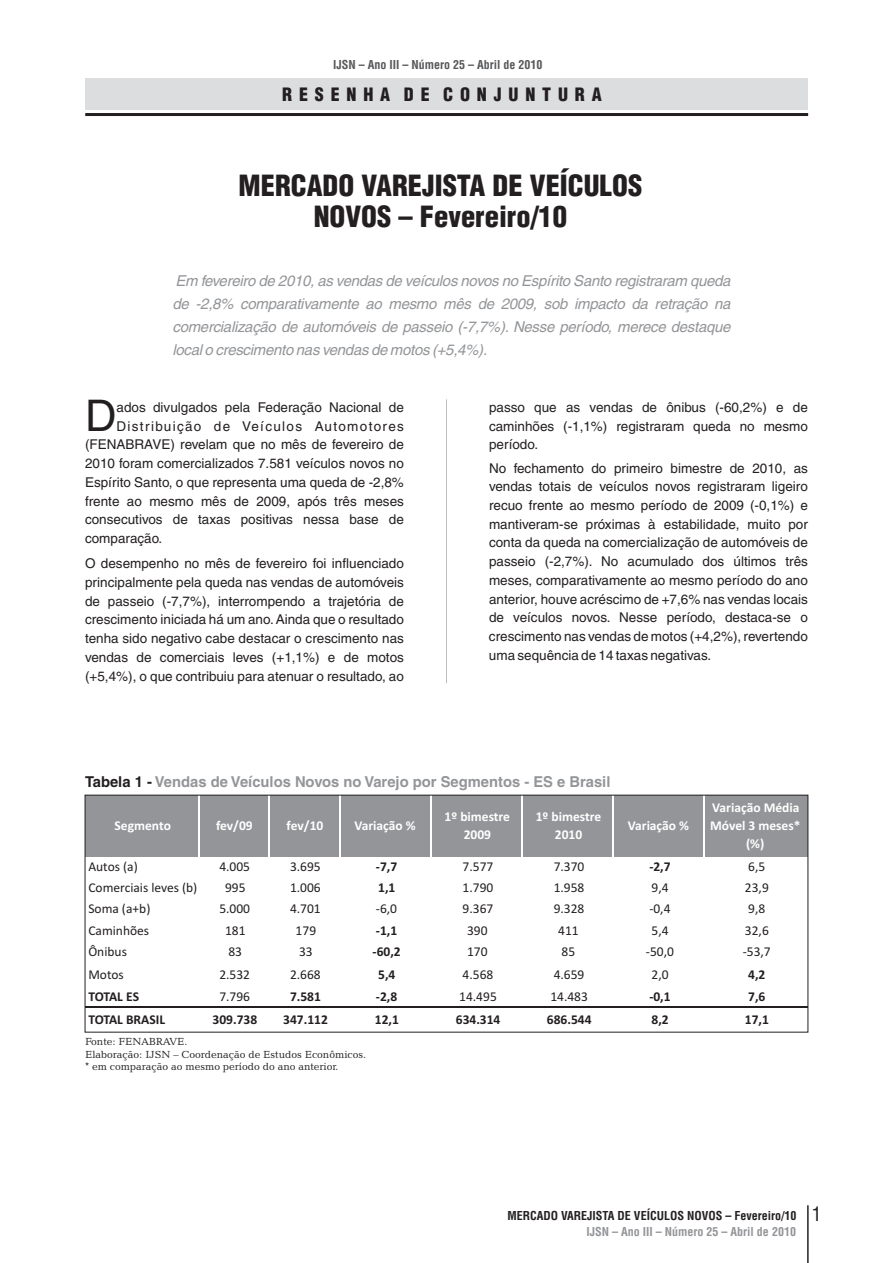
<style>
.page{position:relative;width:893px;height:1263px;background:#fff}
.page>*{position:absolute;margin:0;border:0;box-sizing:border-box;transform-origin:0 0}
.t1{font:43.65px "Helvetica LT";color:#231f20}
.t2{font:900 condensed 28.5px/30.8px "Helvetica LT";color:#231f20;text-align:center}
.t3{font:condensed 19.5px "Helvetica LT";color:#231f20}
.t4{font:900 condensed 18px "Helvetica LT";letter-spacing:.38em;color:#231f20}
.t5{font:italic 15px/23px "Helvetica LT";letter-spacing:-.02em;color:#939598;text-align:justify}
.t6{font:700 15px "Helvetica LT";color:#939598}
.t7{font:13.5px/18.8px "Helvetica LT";color:#231f20;text-align:justify}
.t8{font:13.5px "Calibri";color:#231f20}
.t9{font:700 13.5px "Calibri";color:#231f20}
.t10{font:700 13.5px/18px "Calibri";color:#fff;text-align:center}
.t11{font:700 condensed 12px "Helvetica LT";color:#231f20}
.t12{font:700 condensed 12px "Helvetica LT";color:#939598}
.t13{font:700 condensed 12px "Helvetica LT";color:#57585a}
.t14{font:10.5px/12.6px "Candida BT";color:#231f20}
.s1{color:#231f20}
.s2{font-family:"Helvetica LT"}
</style>
<div class="page">
<div style="left:85px;top:795px;width:723px;height:62px;background:#939598"></div>
<hr style="left:807px;top:1205px;width:1px;height:58px;background:#231f20">
<div style="left:85px;top:78px;width:723px;height:31px;background:#dcdddf"></div>
<hr style="left:85px;top:113px;width:723px;height:3px;background:#231f20">
<hr style="left:446px;top:399px;width:1px;height:284px;background:#bcbdc0">
<hr style="left:198px;top:795px;width:1px;height:236px;background:#fff">
<hr style="left:269px;top:795px;width:1px;height:236px;background:#fff">
<hr style="left:339px;top:795px;width:1px;height:236px;background:#fff">
<hr style="left:431px;top:795px;width:1px;height:236px;background:#fff">
<hr style="left:522px;top:795px;width:1px;height:236px;background:#fff">
<hr style="left:613px;top:795px;width:1px;height:236px;background:#fff">
<hr style="left:704px;top:795px;width:1px;height:236px;background:#fff">
<hr style="left:85px;top:1006px;width:723px;height:1px;background:#231f20">
<div style="left:85px;top:795px;width:723px;height:237px;border:1px solid #231f20"></div>
<p class="t13" style="left:333px;top:60px;width:211px">IJSN – Ano III – Número 25 – Abril de 2010</p>
<h3 class="t4" style="left:282px;top:88px;width:321px">RESENHA DE CONJUNTURA</h3>
<h2 class="t2" style="left:239px;top:173px;width:405px">MERCADO VAREJISTA DE VEÍCULOS<br>NOVOS – Fevereiro/10</h2>
<p class="t5" style="left:172px;top:270px;width:560px">Em fevereiro de 2010, as vendas de veículos novos no Espírito Santo registraram queda de -2,8% comparativamente ao mesmo mês de 2009, sob impacto da retração na comercialização de automóveis de passeio (-7,7%). Nesse período, merece destaque local o crescimento nas vendas de motos (+5,4%).</p>
<h1 class="t1" style="left:85px;top:397px;width:33px">D</h1>
<p class="t7" style="left:117px;top:399px;width:289px">ados divulgados pela Federação Nacional de</p>
<p class="t7" style="left:85px;top:418px;width:320px;text-indent:31px">Distribuição de Veículos Automotores (FENABRAVE) revelam que no mês de fevereiro de 2010 foram comercializados 7.581 veículos novos no Espírito Santo, o que representa uma queda de -2,8% frente ao mesmo mês de 2009, após três meses consecutivos de taxas positivas nessa base de comparação.</p>
<p class="t7" style="left:85px;top:555px;width:320px">O desempenho no mês de fevereiro foi influenciado principalmente pela queda nas vendas de automóveis de passeio (-7,7%), interrompendo a trajetória de crescimento iniciada há um ano.Ainda que o resultado tenha sido negativo cabe destacar o crescimento nas vendas de comerciais leves (+1,1%) e de motos (+5,4%), o que contribuiu para atenuar o resultado, ao</p>
<p class="t7" style="left:489px;top:399px;width:320px">passo que as vendas de ônibus (-60,2%) e de caminhões (-1,1%) registraram queda no mesmo período.</p>
<p class="t7" style="left:489px;top:459px;width:320px">No fechamento do primeiro bimestre de 2010, as vendas totais de veículos novos registraram ligeiro recuo frente ao mesmo período de 2009 (-0,1%) e mantiveram-se próximas à estabilidade, muito por conta da queda na comercialização de automóveis de passeio (-2,7%). No acumulado dos últimos três meses, comparativamente ao mesmo período do ano anterior, houve acréscimo de +7,6% nas vendas locais de veículos novos. Nesse período, destaca-se o crescimento nas vendas de motos (+4,2%), revertendo uma sequência de 14 taxas negativas.</p>
<p class="t6" style="left:85px;top:776px;width:527px"><span class="s1">Tabela 1 -</span> Vendas de Veículos Novos no Varejo por Segmentos - ES e Brasil</p>
<p class="t10" style="left:710px;top:800px;width:92px;text-align:left">Variação Média<br>Móvel 3 meses*</p>
<p class="t8" style="left:748px;top:860px;width:19px">6,5</p>
<p class="t10" style="left:115px;top:818px;width:58px">Segmento</p>
<p class="t10" style="left:216px;top:818px;width:38px">fev/09</p>
<p class="t10" style="left:287px;top:818px;width:38px">fev/10</p>
<p class="t10" style="left:355px;top:818px;width:63px">Variação %</p>
<p class="t10" style="left:445px;top:809px;width:67px">1º bimestre<br>2009</p>
<p class="t10" style="left:536px;top:809px;width:67px">1º bimestre<br>2010</p>
<p class="t10" style="left:628px;top:818px;width:63px">Variação %</p>
<p class="t10" style="left:746px;top:836px;width:20px">(%)</p>
<p class="t8" style="left:88px;top:860px;width:51px">Autos (a)</p>
<p class="t8" style="left:219px;top:860px;width:32px">4.005</p>
<p class="t8" style="left:290px;top:860px;width:32px">3.695</p>
<p class="t9" style="left:376px;top:860px;width:23px">-7,7</p>
<p class="t8" style="left:463px;top:860px;width:32px">7.577</p>
<p class="t8" style="left:554px;top:860px;width:32px">7.370</p>
<p class="t9" style="left:649px;top:860px;width:23px">-2,7</p>
<p class="t8" style="left:88px;top:882px;width:111px">Comerciais leves (b)</p>
<p class="t8" style="left:225px;top:882px;width:22px">995</p>
<p class="t8" style="left:290px;top:882px;width:32px">1.006</p>
<p class="t9" style="left:378px;top:882px;width:19px">1,1</p>
<p class="t8" style="left:463px;top:882px;width:32px">1.790</p>
<p class="t8" style="left:554px;top:882px;width:32px">1.958</p>
<p class="t8" style="left:652px;top:882px;width:19px">9,4</p>
<p class="t8" style="left:745px;top:882px;width:25px">23,9</p>
<p class="t8" style="left:88px;top:903px;width:64px">Soma (a+b)</p>
<p class="t8" style="left:219px;top:903px;width:32px">5.000</p>
<p class="t8" style="left:290px;top:903px;width:32px">4.701</p>
<p class="t8" style="left:376px;top:903px;width:23px">-6,0</p>
<p class="t8" style="left:463px;top:903px;width:32px">9.367</p>
<p class="t8" style="left:554px;top:903px;width:32px">9.328</p>
<p class="t8" style="left:649px;top:903px;width:23px">-0,4</p>
<p class="t8" style="left:748px;top:903px;width:19px">9,8</p>
<p class="t8" style="left:88px;top:924px;width:62px">Caminhões</p>
<p class="t8" style="left:225px;top:924px;width:22px">181</p>
<p class="t8" style="left:296px;top:924px;width:22px">179</p>
<p class="t9" style="left:376px;top:924px;width:23px">-1,1</p>
<p class="t8" style="left:467px;top:924px;width:22px">390</p>
<p class="t8" style="left:558px;top:924px;width:22px">411</p>
<p class="t8" style="left:652px;top:924px;width:19px">5,4</p>
<p class="t8" style="left:745px;top:924px;width:25px">32,6</p>
<p class="t8" style="left:88px;top:946px;width:40px">Ônibus</p>
<p class="t8" style="left:228px;top:946px;width:15px">83</p>
<p class="t8" style="left:299px;top:946px;width:15px">33</p>
<p class="t9" style="left:373px;top:946px;width:30px">-60,2</p>
<p class="t8" style="left:467px;top:946px;width:22px">170</p>
<p class="t8" style="left:562px;top:946px;width:15px">85</p>
<p class="t8" style="left:646px;top:946px;width:30px">-50,0</p>
<p class="t8" style="left:743px;top:946px;width:30px">-53,7</p>
<p class="t8" style="left:88px;top:968px;width:37px">Motos</p>
<p class="t8" style="left:219px;top:968px;width:32px">2.532</p>
<p class="t8" style="left:290px;top:968px;width:32px">2.668</p>
<p class="t9" style="left:378px;top:968px;width:19px">5,4</p>
<p class="t8" style="left:463px;top:968px;width:32px">4.568</p>
<p class="t8" style="left:554px;top:968px;width:32px">4.659</p>
<p class="t8" style="left:652px;top:968px;width:19px">2,0</p>
<p class="t9" style="left:748px;top:968px;width:19px">4,2</p>
<p class="t9" style="left:88px;top:991px;width:52px">TOTAL ES</p>
<p class="t8" style="left:219px;top:991px;width:32px">7.796</p>
<p class="t9" style="left:290px;top:991px;width:32px">7.581</p>
<p class="t9" style="left:376px;top:991px;width:23px">-2,8</p>
<p class="t8" style="left:459px;top:991px;width:39px">14.495</p>
<p class="t8" style="left:550px;top:991px;width:39px">14.483</p>
<p class="t9" style="left:649px;top:991px;width:23px">-0,1</p>
<p class="t9" style="left:748px;top:991px;width:19px">7,6</p>
<p class="t9" style="left:88px;top:1013px;width:78px">TOTAL BRASIL</p>
<p class="t9" style="left:213px;top:1013px;width:46px">309.738</p>
<p class="t9" style="left:283px;top:1013px;width:46px">347.112</p>
<p class="t9" style="left:375px;top:1013px;width:26px">12,1</p>
<p class="t9" style="left:456px;top:1013px;width:46px">634.314</p>
<p class="t9" style="left:547px;top:1013px;width:46px">686.544</p>
<p class="t9" style="left:652px;top:1013px;width:19px">8,2</p>
<p class="t9" style="left:745px;top:1013px;width:26px">17,1</p>
<p class="t14" style="left:85px;top:1036px;width:283px">Fonte: FENABRAVE.<br>Elaboração: IJSN – Coordenação de Estudos Econômicos. <span class="s2">*</span> em comparação ao mesmo período do ano anterior.</p>
<p class="t11" style="left:507px;top:1211px;width:290px">MERCADO VAREJISTA DE VEÍCULOS NOVOS – Fevereiro/10</p>
<p class="t12" style="left:587px;top:1227px;width:211px">IJSN – Ano III – Número 25 – Abril de 2010</p>
<h3 class="t3" style="left:812px;top:1206px;width:11px">1</h3>
</div>
